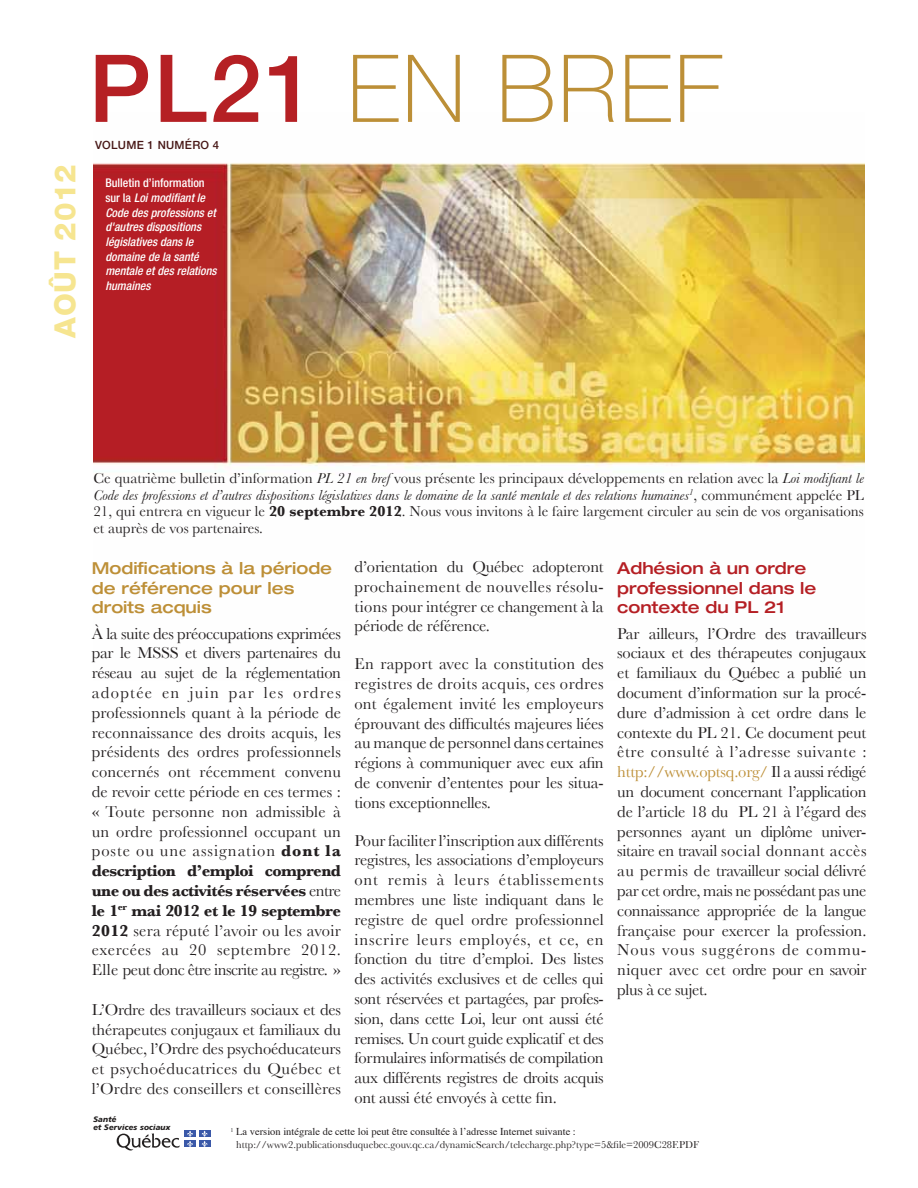
<style>
.page{position:relative;width:918px;height:1188px;background:#fff}
.page>*{position:absolute;margin:0;border:0;box-sizing:border-box;transform-origin:0 0}
.t1{font:100 93.9px "Helvetica Neue";letter-spacing:.025em;color:#bc8f37}
.t2{font:800 29.4px "Helvetica Neue";letter-spacing:.025em;color:#f6e590}
.t3{font:16.5px/19.8px "Baskerville";letter-spacing:-.01em;color:#231f20;text-align:justify}
.t4{font:500 expanded 16.5px/19.8px "Helvetica Neue";color:#bd8f37}
.t5{font:500 expanded 16.5px/19.8px "Helvetica Neue";color:#b51f24}
.t6{font:15px/16.5px "Baskerville";color:#231f20;text-align:justify}
.t7{font:italic 500 condensed 12px/14.7px "Helvetica Neue";color:#fff}
.t8{font:500 11.4px "Helvetica Neue";letter-spacing:.025em;color:#471716}
.t9{font:10.5px "Baskerville";color:#231f20}
.t10{font:10.5px "Times";color:#231f20}
.t11{font:7.95px "Chaloult Gras Italique";color:#232020}
.s1{font-weight:500;color:#b52024}
.s2{font-style:normal}
.s3{font-style:italic}
.s4{font-weight:700}
.s5{color:#bd8f37}
</style>
<div class="page">
<img style="left:93px;top:163px;width:771px;height:312px">
<svg style="left:117px;top:1133px;width:63px;height:17px"></svg>
<div style="left:184px;top:1130px;width:12px;height:7px;background:#3a58a8"></div>
<div style="left:199px;top:1130px;width:11px;height:7px;background:#3a58a8"></div>
<div style="left:184px;top:1140px;width:12px;height:7px;background:#3a58a8"></div>
<svg style="left:187px;top:1131px;width:6px;height:16px"></svg>
<div style="left:199px;top:1140px;width:11px;height:7px;background:#3a58a8"></div>
<svg style="left:202px;top:1131px;width:6px;height:16px"></svg>
<h2 class="t2" style="left:47px;top:338px;width:175px;rotate:-90deg">AOÛT 2012</h2>
<h1 class="t1" style="left:89px;top:35px;width:635px"><span class="s1">PL21</span> EN BREF</h1>
<p class="t8" style="left:95px;top:138px;width:126px">VOLUME 1 NUMÉRO 4</p>
<p class="t7" style="left:105px;top:175px;width:113px"><span class="s2">Bulletin d’information sur la</span> Loi modifiant le<br>Code des professions et d'autres dispositions législatives dans le domaine de la santé mentale et des relations humaines</p>
<p class="t6" style="left:93px;top:470px;width:772px">Ce quatrième bulletin d’information <span class="s3">PL 21 en bref</span> vous présente les principaux développements en relation avec la <span class="s3">Loi modifiant le Code des professions et d’autres dispositions législatives dans le domaine de la santé mentale et des relations humaines</span><sup>1</sup>, communément appelée PL 21, qui entrera en vigueur le <span class="s4">20 septembre 2012</span>. Nous vous invitons à le faire largement circuler au sein de vos organisations et auprès de vos partenaires.</p>
<p class="t4" style="left:92px;top:558px;width:242px">Modifications à la période de référence pour les droits acquis</p>
<p class="t3" style="left:92px;top:623px;width:251px">À la suite des préoccupations exprimées par le MSSS et divers partenaires du réseau au sujet de la réglementation adoptée en juin par les ordres professionnels quant à la période de reconnaissance des droits acquis, les présidents des ordres professionnels concernés ont récemment convenu de revoir cette période en ces termes : « Toute personne non admissible à un ordre professionnel occupant un poste ou une assignation <span class="s4">dont la description d’emploi comprend une ou des activités réservées</span> entre <span class="s4">le 1</span><sup>er</sup> <span class="s4">mai 2012 et le 19 septembre 2012</span> sera réputé l’avoir ou les avoir exercées au 20 septembre 2012.<br>Elle peut donc être inscrite au registre. »</p>
<p class="t3" style="left:92px;top:999px;width:251px">L’Ordre des travailleurs sociaux et des thérapeutes conjugaux et familiaux du Québec, l’Ordre des psychoéducateurs et psychoéducatrices du Québec et l’Ordre des conseillers et conseillères</p>
<p class="t11" style="left:93px;top:1114px;width:25px">Santé</p>
<p class="t3" style="left:355px;top:557px;width:251px">d’orientation du Québec adopteront prochainement de nouvelles résolu&shy;tions pour intégrer ce changement à la période de référence.</p>
<p class="t3" style="left:355px;top:654px;width:251px">En rapport avec la constitution des registres de droits acquis, ces ordres ont également invité les employeurs éprouvant des difficultés majeures liées au manque de personnel dans certaines régions à communiquer avec eux afin de convenir d’ententes pour les situa&shy;tions exceptionnelles.</p>
<p class="t3" style="left:355px;top:830px;width:251px">Pour faciliter l’inscription aux différents registres, les associations d’employeurs ont remis à leurs établissements membres une liste indiquant dans le registre de quel ordre professionnel inscrire leurs employés, et ce, en fonction du titre d’emploi. Des listes des activités exclusives et de celles qui sont réservées et partagées, par profes&shy;sion, dans cette Loi, leur ont aussi été remises. Un court guide explicatif et des formulaires informatisés de compilation aux différents registres de droits acquis ont aussi été envoyés à cette fin.</p>
<p class="t5" style="left:617px;top:558px;width:201px">Adhésion à un ordre professionnel dans le contexte du PL 21</p>
<p class="t3" style="left:617px;top:623px;width:251px">Par ailleurs, l’Ordre des travailleurs sociaux et des thérapeutes conjugaux et familiaux du Québec a publié un document d’information sur la procé&shy;dure d’admission à cet ordre dans le contexte du PL 21. Ce document peut être consulté à l’adresse suivante : <span class="s5">http://www.optsq.org/</span> Il a aussi rédigé un document concernant l’application de l’article 18 du PL 21 à l’égard des personnes ayant un diplôme univer&shy;sitaire en travail social donnant accès au permis de travailleur social délivré par cet ordre, mais ne possédant pas une connaissance appropriée de la langue française pour exercer la profession.<br>Nous vous suggérons de commu&shy;niquer avec cet ordre pour en savoir plus à ce sujet.</p>
<p class="t11" style="left:93px;top:1122px;width:79px">et Services sociaux</p>
<p class="t10" style="left:230px;top:1122px;width:347px"><sup>1</sup> La version intégrale de cette loi peut être consultée à l’adresse Internet suivante :</p>
<p class="t9" style="left:236px;top:1138px;width:464px">http://www2.publicationsduquebec.gouv.qc.ca/dynamicSearch/telecharge.php?type=5&amp;file=2009C28F.PDF</p>
</div>
